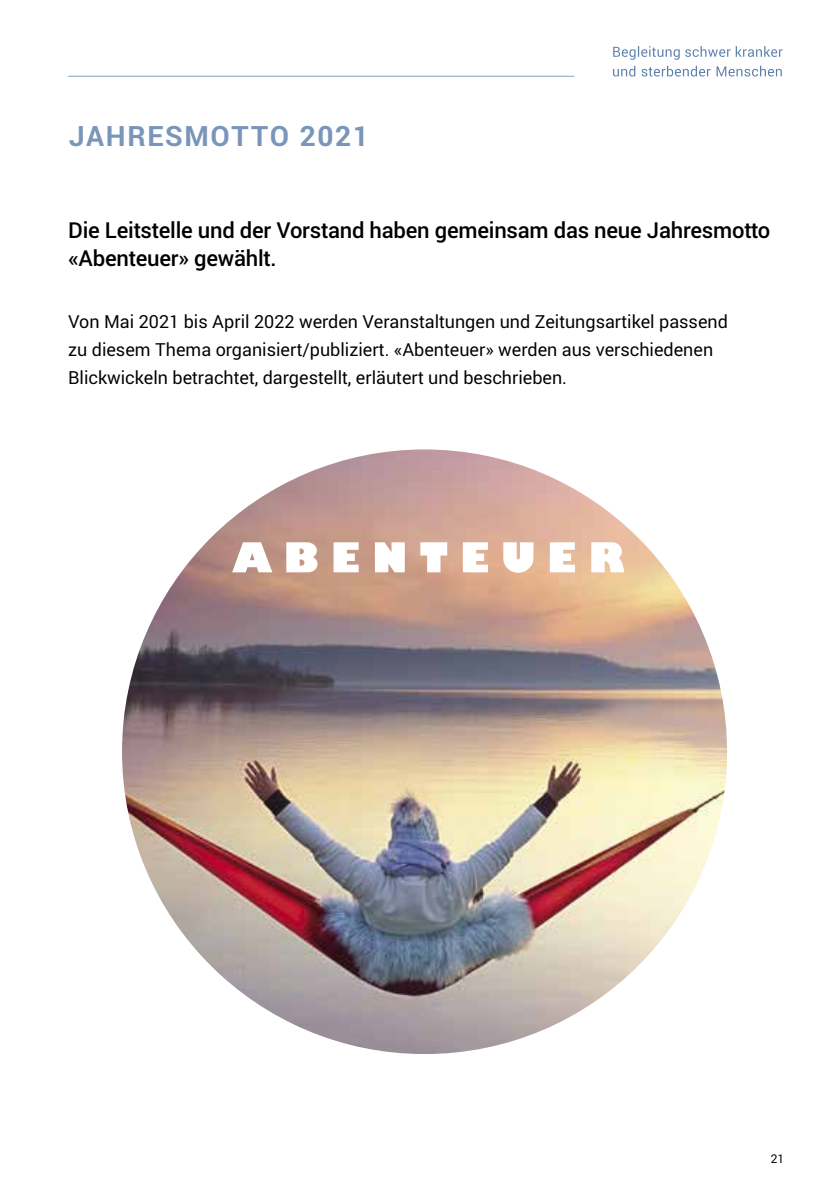
<style>
.page{position:relative;width:840px;height:1191px;background:#fff}
.page>*{position:absolute;margin:0;border:0;box-sizing:border-box;transform-origin:0 0}
.t1{font:700 28px "Roboto";letter-spacing:.06em;color:#7995ba}
.t2{font:500 22px/28px "Roboto";letter-spacing:-.01em;color:#000}
.t3{font:18px/28px "Roboto";color:#000}
.t4{font:12px "Roboto";color:#000}
</style>
<div class="page">
<hr style="left:68px;top:76px;width:506px;height:1px;background:#88a0c1">
<svg style="left:613px;top:66px;width:168px;height:11px"></svg>
<svg style="left:613px;top:46px;width:169px;height:14px"></svg>
<img style="left:122px;top:449px;width:604px;height:605px;border-radius:302px">
<svg style="left:232px;top:542px;width:392px;height:31px"></svg>
<h1 class="t1" style="left:69px;top:116px;width:302px">JAHRESMOTTO 2021</h1>
<p class="t2" style="left:68px;top:215px;width:703px">Die Leitstelle und der Vorstand haben gemeinsam das neue Jahresmotto «Abenteuer» gewählt.</p>
<p class="t3" style="left:68px;top:307px;width:661px">Von Mai 2021 bis April 2022 werden Veranstaltungen und Zeitungsartikel passend zu diesem Thema organisiert/publiziert. «Abenteuer» werden aus verschiedenen<br>Blickwickeln betrachtet, dargestellt, erläutert und beschrieben.</p>
<p class="t4" style="left:770px;top:1150px;width:15px">21</p>
</div>
